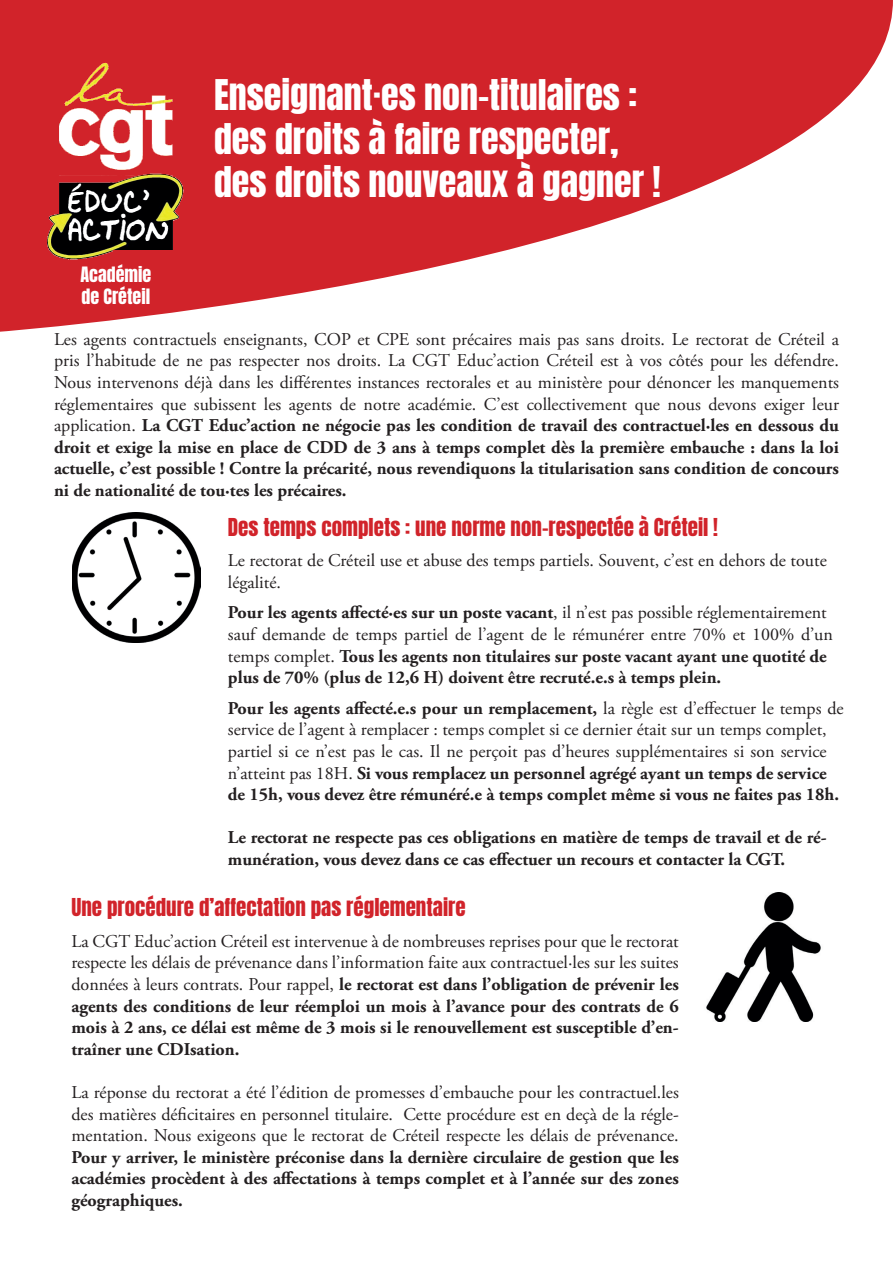
<style>
.page{position:relative;width:893px;height:1263px;background:#fff}
.page>*{position:absolute;margin:0;border:0;box-sizing:border-box;transform-origin:0 0}
.t1{font:36px/43.2px "Anton";color:#fff}
.t2{font:21px "Anton";color:#d1232a}
.t3{font:18px/21.6px "Adobe Garamond Pro";color:#231f20;text-align:justify}
.t4{font:700 18px/21.6px "Adobe Garamond Pro";color:#231f20}
.t5{font:18px/21.6px "Anton";color:#fff}
.s1{font-weight:700}
.s2{font-weight:400}
</style>
<div class="page">
<svg style="left:0;top:0;width:893px;height:332px;fill:#d1232a"></svg>
<img style="left:46px;top:20px;width:140px;height:280px">
<div style="left:54px;top:262px;width:124px;height:47px;background:#d1232a"></div>
<img style="left:72px;top:513px;width:128px;height:129px">
<img style="left:706px;top:892px;width:115px;height:130px">
<p class="t5" style="left:80px;top:265px;width:72px">Académie de Créteil</p>
<h1 class="t1" style="left:214px;top:76px;width:448px">Enseignant·es non-titulaires : des droits à faire respecter, des droits nouveaux à gagner !</h1>
<p class="t3" style="left:54px;top:329px;width:786px">Les agents contractuels enseignants, COP et CPE sont précaires mais pas sans droits. Le rectorat de Créteil a pris l’habitude de ne pas respecter nos droits. La CGT Educ’action Créteil est à vos côtés pour les défendre.<br>Nous intervenons déjà dans les différentes instances rectorales et au ministère pour dénoncer les manquements réglementaires que subissent les agents de notre académie. C’est collectivement que nous devons exiger leur application. <span class="s1">La CGT Educ’action ne négocie pas les condition de travail des contractuel·les en dessous du droit et exige la mise en place de CDD de 3 ans à temps complet dès la première embauche : dans la loi actuelle, c’est possible ! Contre la précarité, nous revendiquons la titularisation sans condition de concours ni de nationalité de tou·tes les précaires.</span></p>
<p class="t2" style="left:228px;top:516px;width:492px">Des temps complets : une norme non-respectée à Créteil !</p>
<p class="t3" style="left:228px;top:550px;width:600px">Le rectorat de Créteil use et abuse des temps partiels. Souvent, c’est en dehors de toute légalité.</p>
<p class="t4" style="left:228px;top:602px;width:606px">Pour les agents affecté·es sur un poste vacant<span class="s2">, il n’est pas possible réglementairement sauf demande de temps partiel de l’agent de le rémunérer entre 70% et 100% d’un temps complet.</span> Tous les agents non titulaires sur poste vacant ayant une quotité de plus de 70% (plus de 12,6 H) doivent être recruté.e.s à temps plein.</p>
<p class="t3" style="left:228px;top:698px;width:617px;text-align:left"><span class="s1">Pour les agents affecté.e.s pour un remplacement,</span> la règle est d’effectuer le temps de service de l’agent à remplacer : temps complet si ce dernier était sur un temps complet, partiel si ce n’est pas le cas. Il ne perçoit pas d’heures supplémentaires si son service n’atteint pas 18H. <span class="s1">Si vous remplacez un personnel agrégé ayant un temps de service de 15h, vous devez être rémunéré.e à temps complet même si vous ne faites pas 18h.</span></p>
<p class="t4" style="left:228px;top:827px;width:600px">Le rectorat ne respecte pas ces obligations en matière de temps de travail et de ré&shy;munération, vous devez dans ce cas effectuer un recours et contacter la CGT.</p>
<p class="t2" style="left:71px;top:897px;width:396px">Une procédure d’affectation pas réglementaire</p>
<p class="t4" style="left:71px;top:931px;width:609px;text-align:justify"><span class="s2">La CGT Educ’action Créteil est intervenue à de nombreuses reprises pour que le rectorat respecte les délais de prévenance dans l’information faite aux contractuel·les sur les suites données à leurs contrats. Pour rappel,</span> le rectorat est dans l’obligation de prévenir les agents des conditions de leur réemploi un mois à l’avance pour des contrats de 6 mois à 2 ans, ce délai est même de 3 mois si le renouvellement est susceptible d’en&shy;traîner une CDIsation.</p>
<p class="t3" style="left:71px;top:1082px;width:609px">La réponse du rectorat a été l’édition de promesses d’embauche pour les contractuel.les des matières déficitaires en personnel titulaire. Cette procédure est en deçà de la régle&shy;mentation. Nous exigeons que le rectorat de Créteil respecte les délais de prévenance.</p>
<p class="t4" style="left:71px;top:1147px;width:609px;text-align:justify">Pour y arriver, le ministère préconise dans la dernière circulaire de gestion que les académies procèdent à des affectations à temps complet et à l’année sur des zones géographiques.</p>
</div>
